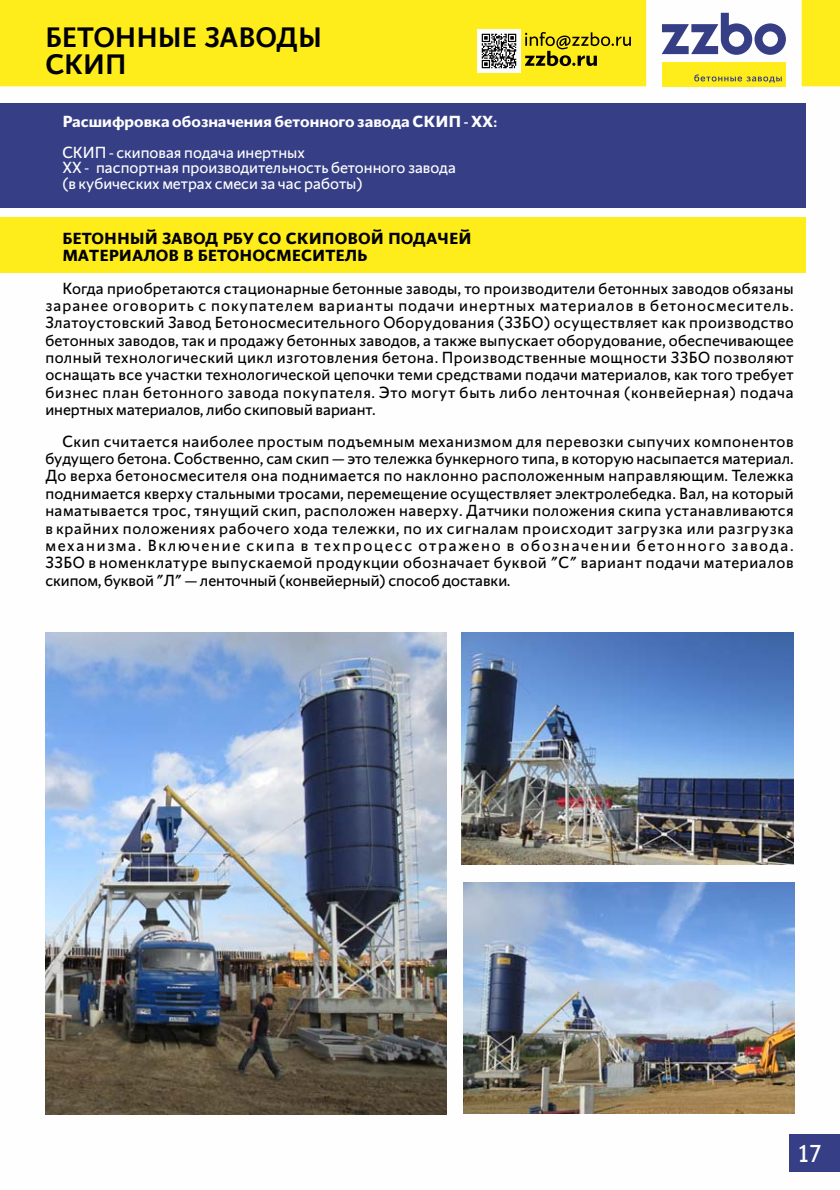
<style>
.page{position:relative;width:840px;height:1190px;background:#fff}
.page>*{position:absolute;margin:0;border:0;box-sizing:border-box;transform-origin:0 0}
.t1{font:500 28px/26px "Conqueror Sans";color:#000}
.t2{font:24.4px "Conqueror Sans";color:#fefefe}
.t3{font:16px/17.4px "Conqueror Sans";color:#000;text-align:justify}
.t4{font:16px/15.4px "Conqueror Sans";color:#fefefe}
.t5{font:700 16px/16.4px "Conqueror Sans";color:#000}
.t6{font:700 16px "Conqueror Sans";color:#fefefe}
</style>
<div class="page">
<svg style="left:0;top:0;width:840px;height:86px;background:#feed2f"></svg>
<svg style="left:662px;top:13px;width:124px;height:42px"></svg>
<div style="left:662px;top:62px;width:124px;height:24px;background:#ffec1b"></div>
<svg style="left:694px;top:74px;width:88px;height:9px"></svg>
<svg style="left:525px;top:32px;width:106px;height:34px;background:#c1b314"></svg>
<img style="left:478px;top:29px;width:43px;height:1px">
<div style="left:0;top:103px;width:806px;height:105px;background:#363f86"></div>
<div style="left:0;top:217px;width:806px;height:56px;background:#ffec1b"></div>
<img style="left:478px;top:30px;width:43px;height:43px">
<div style="left:790px;top:1134px;width:50px;height:38px;background:#363f86"></div>
<img style="left:463px;top:882px;width:332px;height:232px">
<img style="left:462px;top:632px;width:332px;height:232px">
<img style="left:45px;top:632px;width:401px;height:482px">
<h1 class="t1" style="left:45px;top:27px;width:278px">БЕТОННЫЕ ЗАВОДЫ<br>СКИП</h1>
<p class="t6" style="left:62px;top:112px;width:436px">Расшифровка обозначения бетонного завода СКИП - XX:</p>
<p class="t4" style="left:62px;top:145px;width:395px">СКИП - скиповая подача инертных<br>XX - паспортная производительность бетонного завода (в кубических метрах смеси за час работы)</p>
<p class="t5" style="left:62px;top:230px;width:411px">БЕТОННЫЙ ЗАВОД РБУ СО СКИПОВОЙ ПОДАЧЕЙ<br>МАТЕРИАЛОВ В БЕТОНОСМЕСИТЕЛЬ</p>
<p class="t3" style="left:45px;top:279px;width:750px;text-indent:17px">Когда приобретаются стационарные бетонные заводы, то производители бетонных заводов обязаны заранее оговорить с покупателем варианты подачи инертных материалов в бетоносмеситель.<br>Златоустовский Завод Бетоносмесительного Оборудования (ЗЗБО) осуществляет как производство бетонных заводов, так и продажу бетонных заводов, а также выпускает оборудование, обеспечивающее полный технологический цикл изготовления бетона. Производственные мощности ЗЗБО позволяют оснащать все участки технологической цепочки теми средствами подачи материалов, как того требует бизнес план бетонного завода покупателя. Это могут быть либо ленточная (конвейерная) подача инертных материалов, либо скиповый вариант.</p>
<p class="t3" style="left:45px;top:432px;width:750px;text-indent:17px">Скип считается наиболее простым подъемным механизмом для перевозки сыпучих компонентов будущего бетона. Собственно, сам скип — это тележка бункерного типа, в которую насыпается материал.<br>До верха бетоносмесителя она поднимается по наклонно расположенным направляющим. Тележка поднимается кверху стальными тросами, перемещение осуществляет электролебедка. Вал, на который наматывается трос, тянущий скип, расположен наверху. Датчики положения скипа устанавливаются в крайних положениях рабочего хода тележки, по их сигналам происходит загрузка или разгрузка механизма. Включение скипа в техпроцесс отражено в обозначении бетонного завода.<br>ЗЗБО в номенклатуре выпускаемой продукции обозначает буквой С вариант подачи материалов</p>
<p class="t3" style="left:551px;top:554px;width:28px">" "</p>
<p class="t3" style="left:45px;top:571px;width:467px">скипом, буквой Л — ленточный (конвейерный) способ доставки.</p>
<p class="t3" style="left:157px;top:571px;width:27px">" "</p>
<h2 class="t2" style="left:797px;top:1140px;width:26px">17</h2>
</div>
